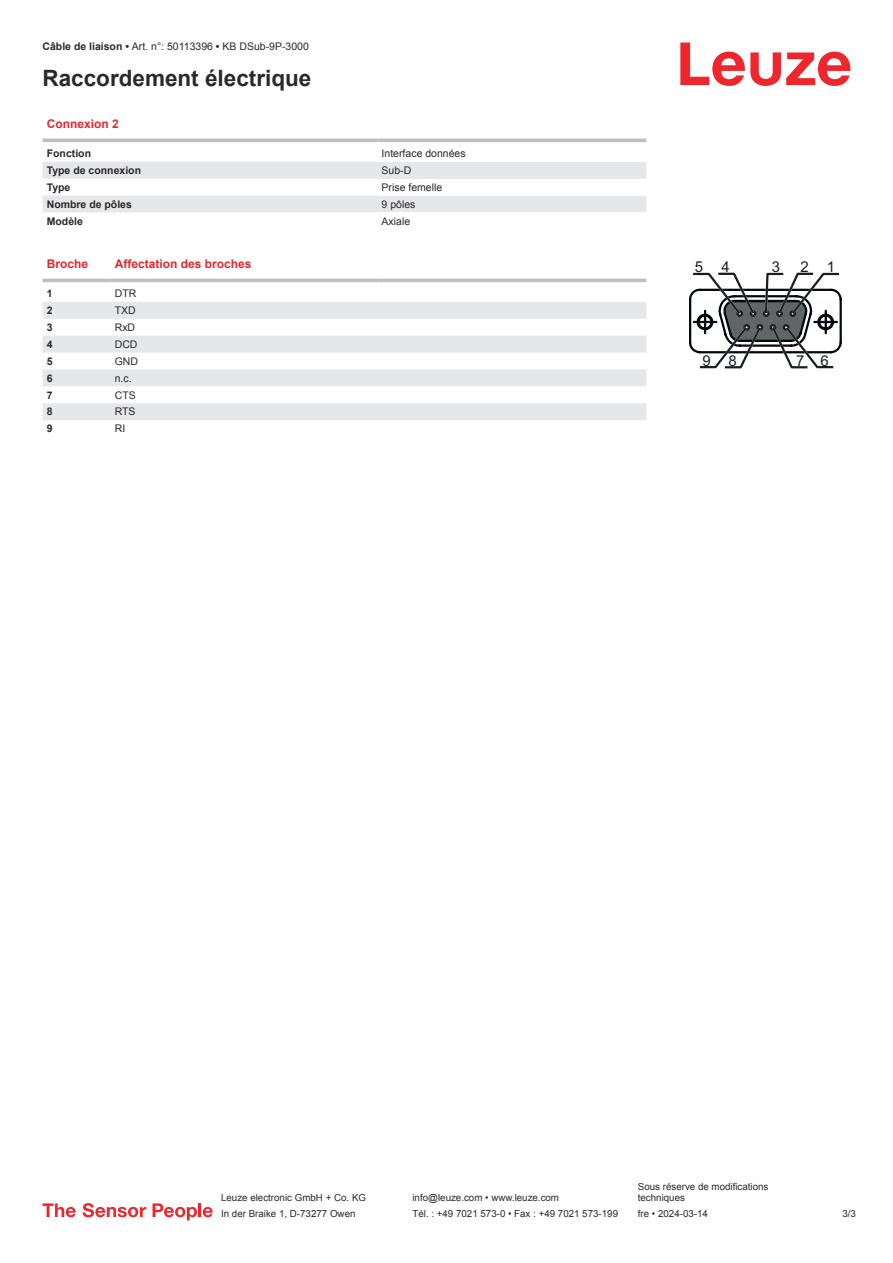
<style>
.page{position:relative;width:893px;height:1263px;background:#fff}
.page>*{position:absolute;margin:0;border:0;box-sizing:border-box;transform-origin:0 0}
.t1{font:700 22.5px "Arial";color:#2b292a}
.t2{font:15px "Arial";color:#1a1e20}
.t3{font:700 12px "Arial";color:#db2a30}
.t4{font:10.5px "Arial";color:#2b292a}
.t5{font:700 10.5px "Arial";color:#2b292a}
.t6{font:9.75px/11.7px "Arial";color:#2b292a}
.s1{font-weight:700}
</style>
<div class="page">
<svg style="left:680px;top:43px;width:170px;height:43px"></svg>
<svg style="left:43px;top:138px;width:603px;height:75px"></svg>
<svg style="left:43px;top:162px;width:335px;height:50px"></svg>
<hr style="left:43px;top:139px;width:335px;height:3px;background:#bdbfc1">
<hr style="left:378px;top:139px;width:268px;height:3px;background:#bdbfc1">
<div style="left:378px;top:145px;width:268px;height:17px;background:#fff"></div>
<div style="left:378px;top:162px;width:268px;height:17px;background:#e6e7e9"></div>
<div style="left:378px;top:179px;width:268px;height:17px;background:#fff"></div>
<div style="left:378px;top:196px;width:268px;height:16px;background:#e6e7e9"></div>
<div style="left:378px;top:212px;width:268px;height:17px;background:#fff"></div>
<svg style="left:43px;top:278px;width:603px;height:5px"></svg>
<svg style="left:43px;top:302px;width:603px;height:118px;fill:#e6e7e9"></svg>
<hr style="left:43px;top:279px;width:68px;height:3px;background:#bdbfc1">
<hr style="left:111px;top:279px;width:267px;height:3px;background:#bdbfc1">
<hr style="left:378px;top:279px;width:268px;height:3px;background:#bdbfc1">
<svg style="left:689px;top:272px;width:153px;height:97px"></svg>
<svg style="left:43px;top:1203px;width:33px;height:14px"></svg>
<svg style="left:83px;top:1203px;width:63px;height:14px"></svg>
<svg style="left:153px;top:1203px;width:44px;height:17px"></svg>
<hr style="left:198px;top:1203px;width:3px;height:14px;background:#ed272d">
<svg style="left:203px;top:1207px;width:10px;height:10px"></svg>
<p class="t4" style="left:43px;top:43px;width:268px"><span class="s1">Câble de liaison •</span> Art. n°: 50113396 <span class="s1">•</span> KB DSub-9P-3000</p>
<h1 class="t1" style="left:43px;top:70px;width:270px">Raccordement électrique</h1>
<p class="t3" style="left:47px;top:119px;width:74px">Connexion 2</p>
<p class="t5" style="left:47px;top:149px;width:46px">Fonction</p>
<p class="t4" style="left:382px;top:149px;width:86px">Interface données</p>
<p class="t5" style="left:47px;top:166px;width:96px">Type de connexion</p>
<p class="t4" style="left:382px;top:166px;width:31px">Sub-D</p>
<p class="t5" style="left:47px;top:183px;width:25px">Type</p>
<p class="t4" style="left:382px;top:183px;width:62px">Prise femelle</p>
<p class="t5" style="left:47px;top:200px;width:87px">Nombre de pôles</p>
<p class="t4" style="left:382px;top:200px;width:35px">9 pôles</p>
<p class="t5" style="left:47px;top:217px;width:38px">Modèle</p>
<p class="t4" style="left:382px;top:217px;width:30px">Axiale</p>
<p class="t3" style="left:47px;top:259px;width:43px">Broche</p>
<p class="t3" style="left:115px;top:259px;width:138px">Affectation des broches</p>
<p class="t5" style="left:47px;top:289px;width:7px">1</p>
<p class="t4" style="left:115px;top:289px;width:23px">DTR</p>
<p class="t5" style="left:47px;top:306px;width:7px">2</p>
<p class="t4" style="left:115px;top:306px;width:22px">TXD</p>
<p class="t5" style="left:47px;top:323px;width:7px">3</p>
<p class="t4" style="left:115px;top:323px;width:22px">RxD</p>
<p class="t5" style="left:47px;top:340px;width:7px">4</p>
<p class="t4" style="left:115px;top:340px;width:24px">DCD</p>
<p class="t5" style="left:47px;top:357px;width:7px">5</p>
<p class="t4" style="left:115px;top:357px;width:25px">GND</p>
<p class="t5" style="left:47px;top:374px;width:7px">6</p>
<p class="t4" style="left:115px;top:374px;width:18px">n.c.</p>
<p class="t5" style="left:47px;top:391px;width:7px">7</p>
<p class="t4" style="left:115px;top:391px;width:22px">CTS</p>
<p class="t5" style="left:47px;top:408px;width:7px">8</p>
<p class="t4" style="left:115px;top:408px;width:22px">RTS</p>
<p class="t5" style="left:47px;top:425px;width:7px">9</p>
<p class="t4" style="left:115px;top:425px;width:12px">RI</p>
<h2 class="t2" style="left:695px;top:258px;width:36px">5 4</h2>
<h2 class="t2" style="left:772px;top:258px;width:10px">3</h2>
<h2 class="t2" style="left:801px;top:258px;width:36px">2 1</h2>
<h2 class="t2" style="left:702px;top:352px;width:36px">9 8</h2>
<h2 class="t2" style="left:796px;top:352px;width:34px">7 6</h2>
<p class="t6" style="left:221px;top:1193px;width:146px">Leuze electronic GmbH + Co. KG</p>
<p class="t6" style="left:412px;top:1193px;width:148px">info@leuze.com • www.leuze.com</p>
<p class="t6" style="left:638px;top:1181px;width:132px">Sous réserve de modifications techniques</p>
<p class="t6" style="left:221px;top:1209px;width:136px">In der Braike 1, D-73277 Owen</p>
<p class="t6" style="left:412px;top:1209px;width:207px">Tél. : +49 7021 573-0 • Fax : +49 7021 573-199</p>
<p class="t6" style="left:638px;top:1209px;width:72px">fre • 2024-03-14</p>
<p class="t6" style="left:842px;top:1209px;width:15px">3 /3</p>
</div>
